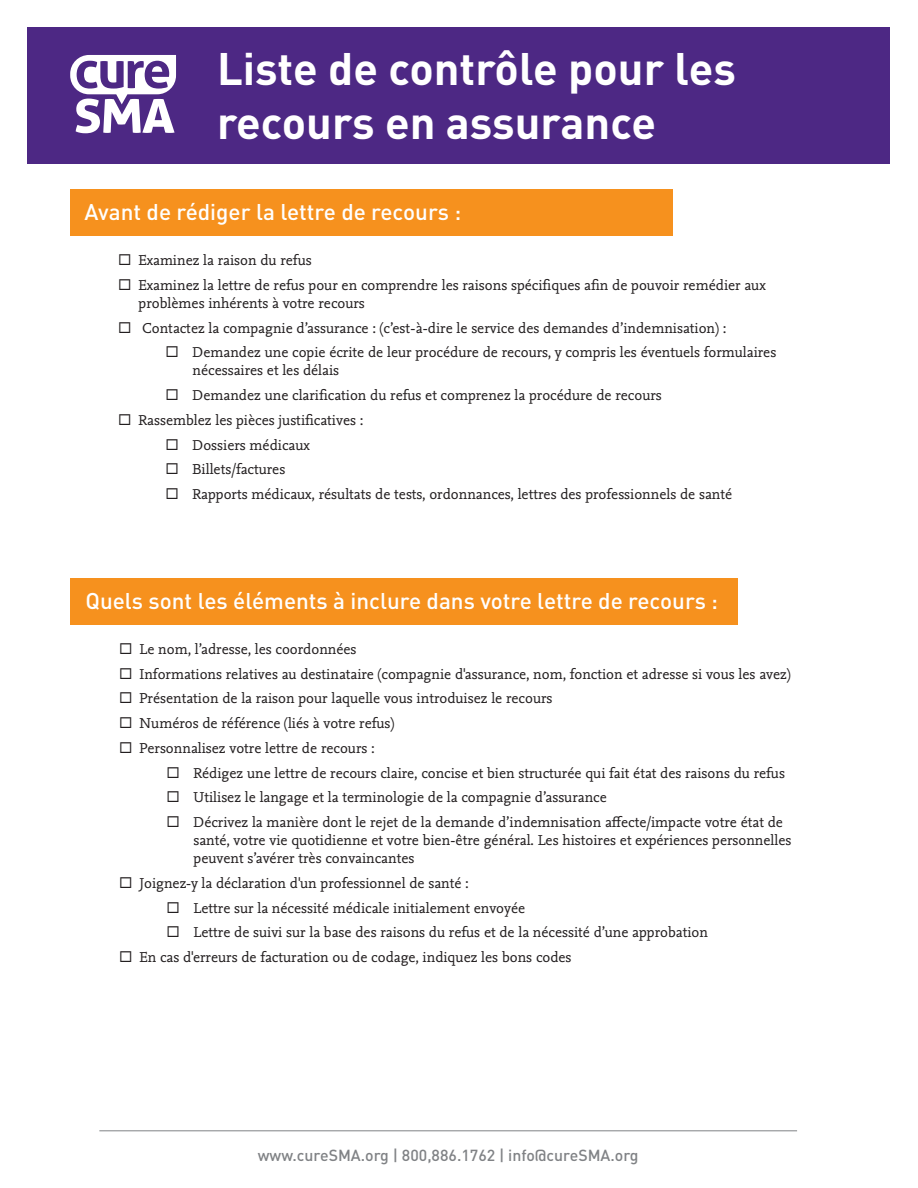
<style>
.page{position:relative;width:918px;height:1188px;background:#fff}
.page>*{position:absolute;margin:0;border:0;box-sizing:border-box;transform-origin:0 0}
.t1{font:700 45px/54px "DINOT";color:#fff}
.t2{font:500 22.5px "DINOT";color:#fff}
.t3{font:500 15.9px "DINOT";color:#808285}
.t4{font:15px/24.8px "Nexus Mix OT";color:#231f20}
</style>
<div class="page">
<div style="left:70px;top:189px;width:602px;height:46px;background:#f6911e"></div>
<div style="left:70px;top:579px;width:668px;height:46px;background:#f6911e"></div>
<div style="left:28px;top:27px;width:862px;height:136px;background:#4d2884"></div>
<svg style="left:70px;top:55px;width:106px;height:78px"></svg>
<hr style="left:99px;top:1130px;width:698px;height:1px;background:#808285">
<h1 class="t1" style="left:217px;top:41px;width:520px">Liste de contrôle pour les recours en assurance</h1>
<h2 class="t2" style="left:85px;top:198px;width:378px">Avant de rédiger la lettre de recours :</h2>
<p class="t4" style="left:139px;top:248px;width:629px">Examinez la raison du refus<br>Examinez la lettre de refus pour en comprendre les raisons spécifiques afin de pouvoir remédier aux</p>
<p class="t4" style="left:139px;top:291px;width:228px">problèmes inhérents à votre recours</p>
<p class="t4" style="left:142px;top:316px;width:586px">Contactez la compagnie d’assurance : (c’est-à-dire le service des demandes d’indemnisation) :</p>
<p class="t4" style="left:193px;top:341px;width:585px">Demandez une copie écrite de leur procédure de recours, y compris les éventuels formulaires</p>
<p class="t4" style="left:193px;top:359px;width:148px">nécessaires et les délais</p>
<p class="t4" style="left:193px;top:383px;width:471px">Demandez une clarification du refus et comprenez la procédure de recours</p>
<p class="t4" style="left:139px;top:408px;width:227px">Rassemblez les pièces justificatives :</p>
<p class="t4" style="left:193px;top:433px;width:119px">Dossiers médicaux</p>
<p class="t4" style="left:193px;top:458px;width:94px">Billets/factures</p>
<p class="t4" style="left:193px;top:482px;width:541px">Rapports médicaux, résultats de tests, ordonnances, lettres des professionnels de santé</p>
<h2 class="t2" style="left:86px;top:586px;width:634px">Quels sont les éléments à inclure dans votre lettre de recours :</h2>
<p class="t4" style="left:140px;top:637px;width:653px">Le nom, l’adresse, les coordonnées<br>Informations relatives au destinataire (compagnie d'assurance, nom, fonction et adresse si vous les avez)<br>Présentation de la raison pour laquelle vous introduisez le recours<br>Numéros de référence (liés à votre refus)<br>Personnalisez votre lettre de recours :</p>
<p class="t4" style="left:194px;top:761px;width:593px">Rédigez une lettre de recours claire, concise et bien structurée qui fait état des raisons du refus<br>Utilisez le langage et la terminologie de la compagnie d’assurance<br>Décrivez la manière dont le rejet de la demande d’indemnisation affecte/impacte votre état de</p>
<p class="t4" style="left:194px;top:832px;width:600px;line-height:18px">santé, votre vie quotidienne et votre bien-être général. Les histoires et expériences personnelles peuvent s’avérer très convaincantes</p>
<p class="t4" style="left:140px;top:871px;width:331px">Joignez-y la déclaration d'un professionnel de santé :</p>
<p class="t4" style="left:194px;top:896px;width:333px">Lettre sur la nécessité médicale initialement envoyée</p>
<p class="t4" style="left:194px;top:921px;width:516px">Lettre de suivi sur la base des raisons du refus et de la nécessité d’une approbation</p>
<p class="t4" style="left:140px;top:945px;width:434px">En cas d'erreurs de facturation ou de codage, indiquez les bons codes</p>
<p class="t3" style="left:258px;top:1145px;width:382px">www.cureSMA.org | 800,886.1762 | info@cureSMA.org</p>
</div>
